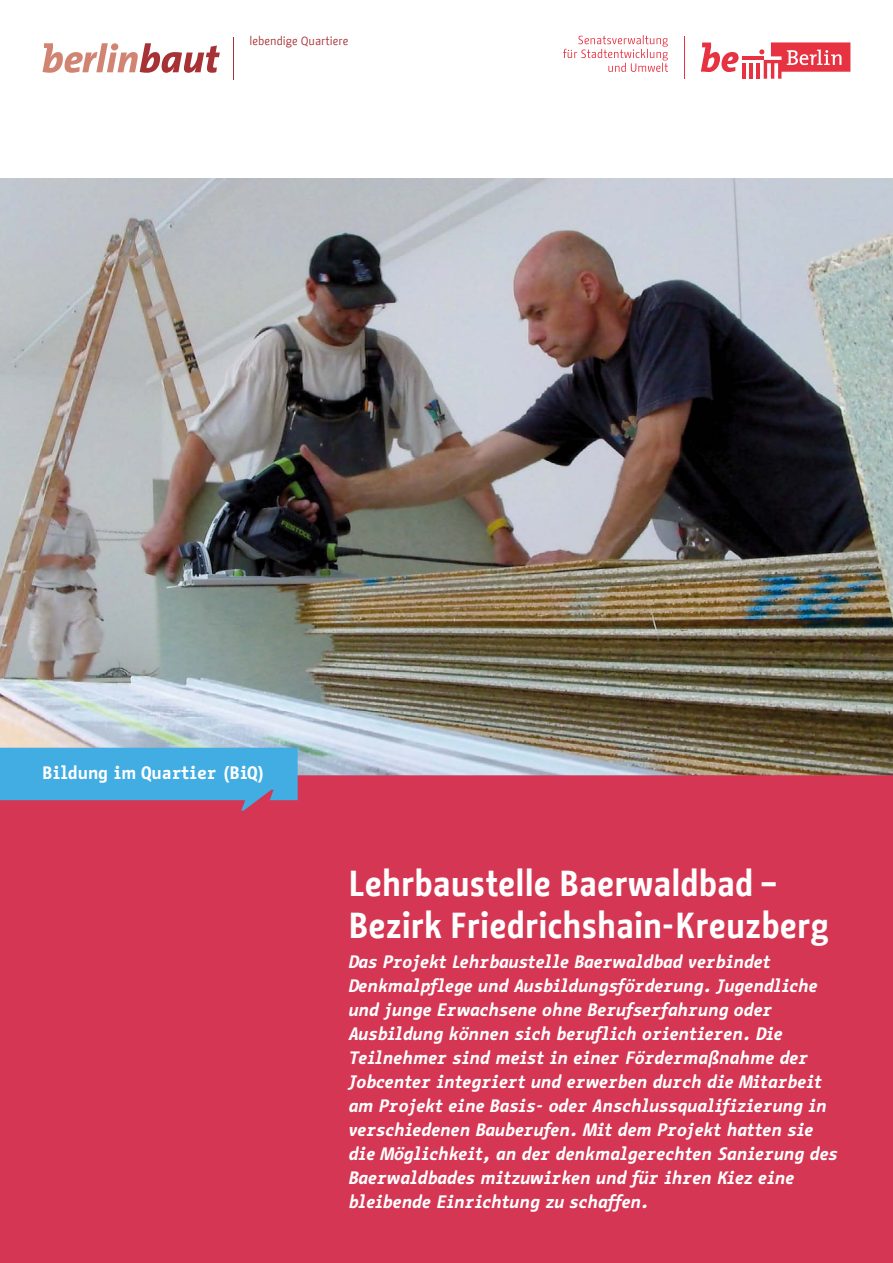
<style>
.page{position:relative;width:893px;height:1263px;background:#fff}
.page>*{position:absolute;margin:0;border:0;box-sizing:border-box;transform-origin:0 0}
.t1{font:700 36px/42px "BMF Change";color:#fff}
.t2{font:italic 700 18px/24px "BMF Change Letter";color:#fff}
.t3{font:700 18px "BMF Change Letter";color:#fff}
.t4{font:12px "BMF Change";color:#a73235}
</style>
<div class="page">
<img style="left:0;top:179px;width:893px;height:596px">
<div style="left:0;top:775px;width:893px;height:488px;background:#d53653"></div>
<hr style="left:233px;top:37px;width:1px;height:42px;background:#a73235">
<svg style="left:43px;top:43px;width:177px;height:30px"></svg>
<svg style="left:0;top:748px;width:298px;height:63px;background:#5a98c9"></svg>
<svg style="left:701px;top:43px;width:38px;height:29px"></svg>
<hr style="left:742px;top:63px;width:3px;height:16px;background:#e63241">
<hr style="left:749px;top:63px;width:4px;height:16px;background:#e63241">
<hr style="left:756px;top:63px;width:4px;height:16px;background:#e63241">
<hr style="left:742px;top:56px;width:22px;height:4px;background:#e63241">
<svg style="left:759px;top:42px;width:91px;height:37px"></svg>
<hr style="left:684px;top:36px;width:1px;height:43px;background:#e63241">
<svg style="left:563px;top:35px;width:105px;height:37px"></svg>
<p class="t4" style="left:250px;top:32px;width:100px">lebendige Quartiere</p>
<p class="t3" style="left:43px;top:761px;width:224px">Bildung im Quartier (BiQ)</p>
<p class="t1" style="left:349px;top:863px;width:482px">Lehrbaustelle Baerwaldbad –<br>Bezirk Friedrichshain-Kreuzberg</p>
<p class="t2" style="left:349px;top:949px;width:491px">Das Projekt Lehrbaustelle Baerwaldbad verbindet Denkmalpflege und Ausbildungsförderung. Jugendliche und junge Erwachsene ohne Berufserfahrung oder Ausbildung können sich beruflich orientieren. Die Teilnehmer sind meist in einer Fördermaßnahme der Jobcenter integriert und erwerben durch die Mitarbeit am Projekt eine Basis- oder Anschlussqualifizierung in verschiedenen Bauberufen. Mit dem Projekt hatten sie die Möglichkeit, an der denkmalgerechten Sanierung des Baerwaldbades mitzuwirken und für ihren Kiez eine bleibende Einrichtung zu schaffen.</p>
</div>
